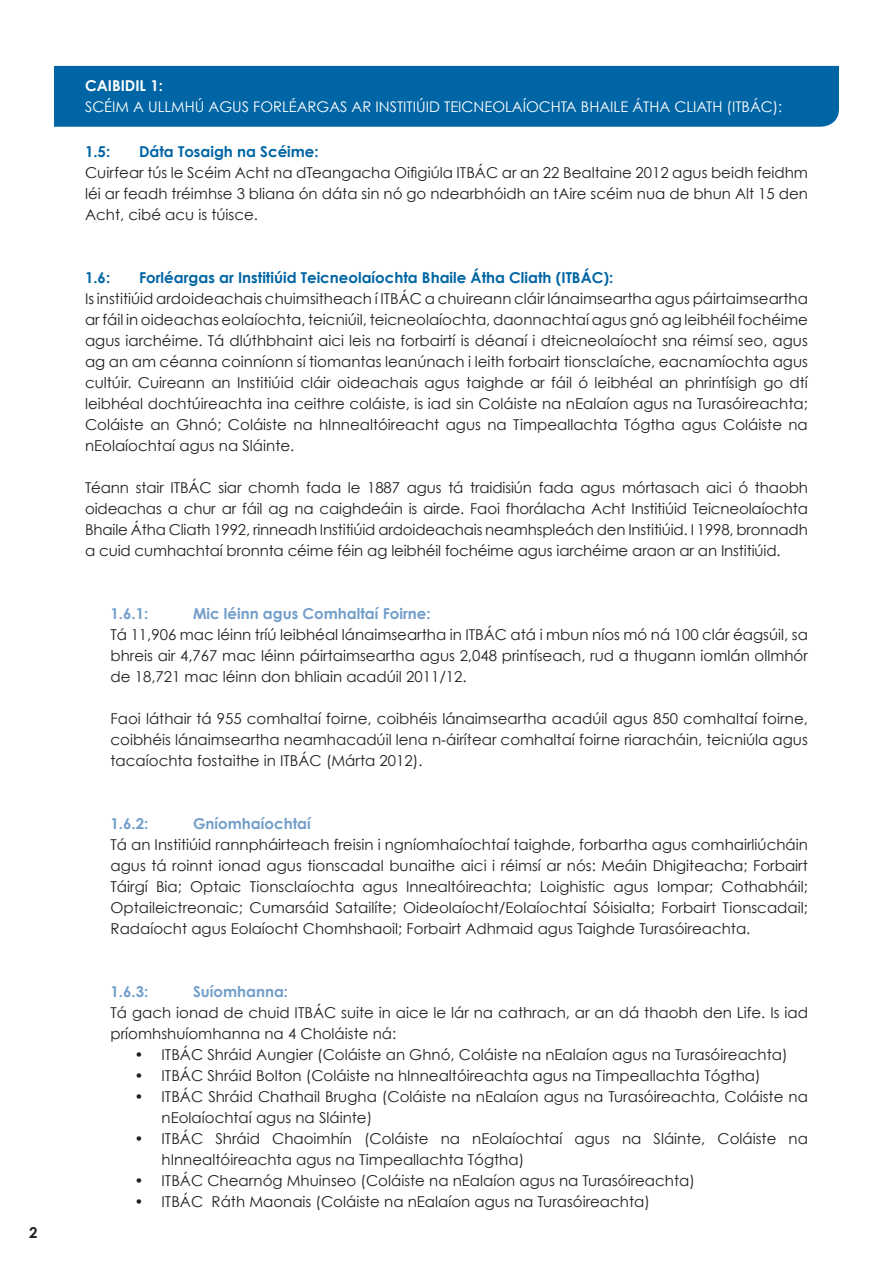
<style>
.page{position:relative;width:893px;height:1263px;background:#fff}
.page>*{position:absolute;margin:0;border:0;box-sizing:border-box;transform-origin:0 0}
.t1{font:15px/21px "Century Gothic";color:#231f20;text-align:justify}
.t2{font:700 15px "Century Gothic";color:#0065a4}
.t3{font:700 15px "Century Gothic";color:#729eca}
.t4{font:700 15px "Century Gothic";color:#fff}
.t5{font:700 15px "Century Gothic";color:#231f20}
.t6{font:14.7px "Century Gothic";color:#fff}
</style>
<div class="page">
<div style="left:54px;top:66px;width:785px;height:61px;background:#0065a4"></div>
<p class="t5" style="left:29px;top:1223px;width:10px">2</p>
<p class="t4" style="left:85px;top:76px;width:79px">CAIBIDIL 1:</p>
<p class="t6" style="left:85px;top:98px;width:699px">SCÉIM A ULLMHÚ AGUS FORLÉARGAS AR INSTITIÚID TEICNEOLAÍOCHTA BHAILE ÁTHA CLIATH (ITBÁC):</p>
<p class="t2" style="left:85px;top:142px;width:27px">1.5:</p>
<p class="t2" style="left:139px;top:142px;width:181px">Dáta Tosaigh na Scéime:</p>
<p class="t1" style="left:85px;top:161px;width:724px">Cuirfear tús le Scéim Acht na dTeangacha Oifigiúla ITBÁC ar an 22 Bealtaine 2012 agus beidh feidhm léi ar feadh tréimhse 3 bliana ón dáta sin nó go ndearbhóidh an tAire scéim nua de bhun Alt 15 den Acht, cibé acu is túisce.</p>
<p class="t2" style="left:85px;top:268px;width:27px">1.6:</p>
<p class="t2" style="left:139px;top:268px;width:476px">Forléargas ar Institiúid Teicneolaíochta Bhaile Átha Cliath (ITBÁC):</p>
<p class="t1" style="left:85px;top:287px;width:724px">Is institiúid ardoideachais chuimsitheach í ITBÁC a chuireann cláir lánaimseartha agus páirtaimseartha ar fáil in oideachas eolaíochta, teicniúil, teicneolaíochta, daonnachtaí agus gnó ag leibhéil fochéime agus iarchéime. Tá dlúthbhaint aici leis na forbairtí is déanaí i dteicneolaíocht sna réimsí seo, agus ag an am céanna coinníonn sí tiomantas leanúnach i leith forbairt tionsclaíche, eacnamíochta agus cultúir. Cuireann an Institiúid cláir oideachais agus taighde ar fáil ó leibhéal an phrintísigh go dtí leibhéal dochtúireachta ina ceithre coláiste, is iad sin Coláiste na nEalaíon agus na Turasóireachta; Coláiste an Ghnó; Coláiste na hInnealtóireacht agus na Timpeallachta Tógtha agus Coláiste na nEolaíochtaí agus na Sláinte.</p>
<p class="t1" style="left:85px;top:476px;width:724px">Téann stair ITBÁC siar chomh fada le 1887 agus tá traidisiún fada agus mórtasach aici ó thaobh oideachas a chur ar fáil ag na caighdeáin is airde. Faoi fhorálacha Acht Institiúid Teicneolaíochta Bhaile Átha Cliath 1992, rinneadh Institiúid ardoideachais neamhspleách den Institiúid. I 1998, bronnadh a cuid cumhachtaí bronnta céime féin ag leibhéil fochéime agus iarchéime araon ar an Institiúid.</p>
<p class="t3" style="left:111px;top:604px;width:39px">1.6.1:</p>
<p class="t3" style="left:193px;top:604px;width:239px">Mic léinn agus Comhaltaí Foirne:</p>
<p class="t1" style="left:111px;top:623px;width:699px">Tá 11,906 mac léinn tríú leibhéal lánaimseartha in ITBÁC atá i mbun níos mó ná 100 clár éagsúil, sa bhreis air 4,767 mac léinn páirtaimseartha agus 2,048 printíseach, rud a thugann iomlán ollmhór de 18,721 mac léinn don bhliain acadúil 2011/12.</p>
<p class="t1" style="left:111px;top:707px;width:699px">Faoi láthair tá 955 comhaltaí foirne, coibhéis lánaimseartha acadúil agus 850 comhaltaí foirne, coibhéis lánaimseartha neamhacadúil lena n-áirítear comhaltaí foirne riaracháin, teicniúla agus tacaíochta fostaithe in ITBÁC (Márta 2012).</p>
<p class="t3" style="left:111px;top:814px;width:39px">1.6.2:</p>
<p class="t3" style="left:193px;top:814px;width:119px">Gníomhaíochtaí</p>
<p class="t1" style="left:111px;top:833px;width:699px">Tá an Institiúid rannpháirteach freisin i ngníomhaíochtaí taighde, forbartha agus comhairliúcháin agus tá roinnt ionad agus tionscadal bunaithe aici i réimsí ar nós: Meáin Dhigiteacha; Forbairt Táirgí Bia; Optaic Tionsclaíochta agus Innealtóireachta; Loighistic agus Iompar; Cothabháil; Optaileictreonaic; Cumarsáid Satailíte; Oideolaíocht/Eolaíochtaí Sóisialta; Forbairt Tionscadail; Radaíocht agus Eolaíocht Chomhshaoil; Forbairt Adhmaid agus Taighde Turasóireachta.</p>
<p class="t3" style="left:111px;top:982px;width:39px">1.6.3:</p>
<p class="t3" style="left:193px;top:982px;width:97px">Suíomhanna:</p>
<p class="t1" style="left:111px;top:1001px;width:699px">Tá gach ionad de chuid ITBÁC suite in aice le lár na cathrach, ar an dá thaobh den Life. Is iad príomhshuíomhanna na 4 Choláiste ná:</p>
<p class="t1" style="left:135px;top:1043px;width:654px">• ITBÁC Shráid Aungier (Coláiste an Ghnó, Coláiste na nEalaíon agus na Turasóireachta)</p>
<p class="t1" style="left:135px;top:1064px;width:628px">• ITBÁC Shráid Bolton (Coláiste na hInnealtóireachta agus na Timpeallachta Tógtha)</p>
<p class="t1" style="left:162px;top:1085px;width:648px;text-indent:-27px">• ITBÁC Shráid Chathail Brugha (Coláiste na nEalaíon agus na Turasóireachta, Coláiste na nEolaíochtaí agus na Sláinte)</p>
<p class="t1" style="left:162px;top:1127px;width:648px;text-indent:-27px">• ITBÁC Shráid Chaoimhín (Coláiste na nEolaíochtaí agus na Sláinte, Coláiste na hInnealtóireachta agus na Timpeallachta Tógtha)</p>
<p class="t1" style="left:135px;top:1169px;width:562px">• ITBÁC Chearnóg Mhuinseo (Coláiste na nEalaíon agus na Turasóireachta)</p>
<p class="t1" style="left:135px;top:1190px;width:517px">• ITBÁC Ráth Maonais (Coláiste na nEalaíon agus na Turasóireachta)</p>
</div>
